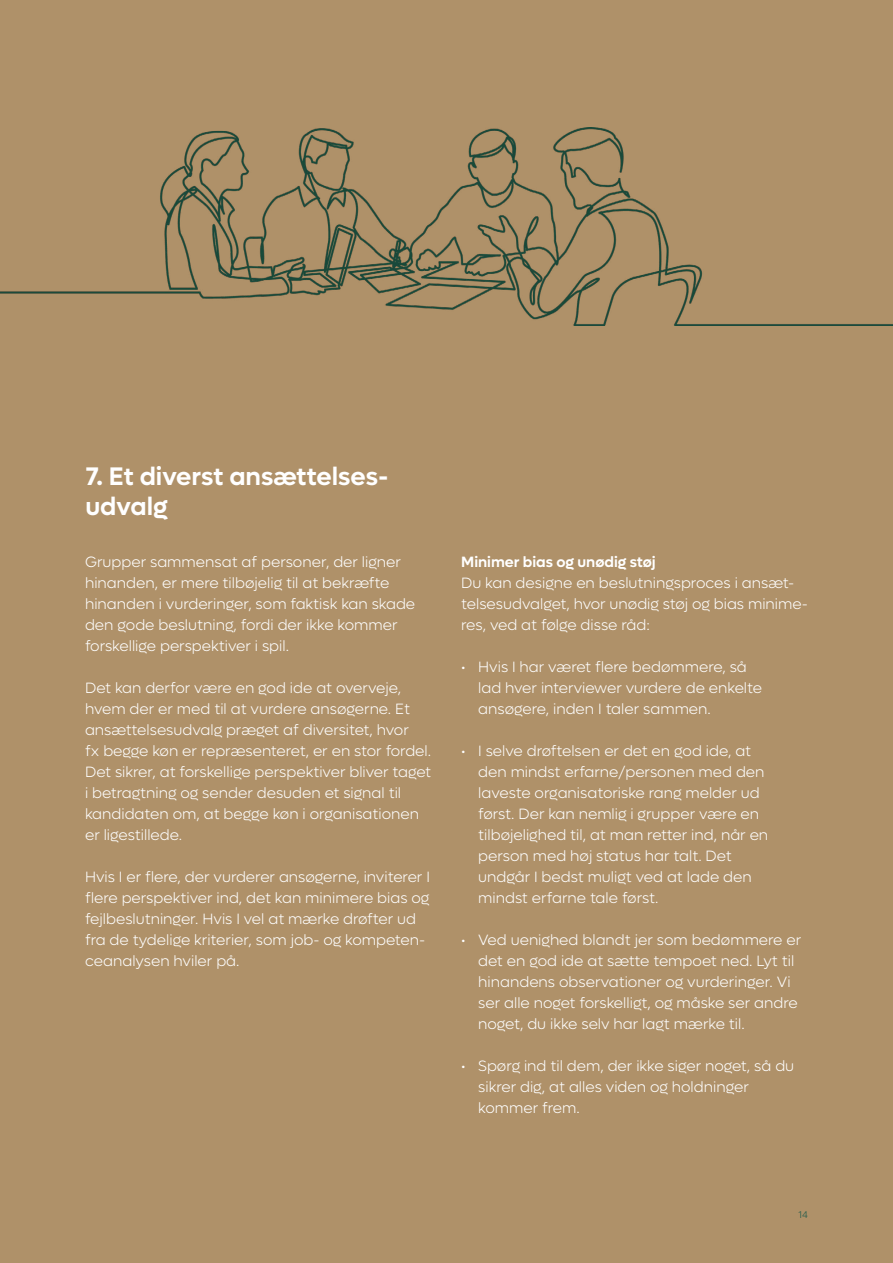
<style>
.page{position:relative;width:893px;height:1263px;background:#af9169}
.page>*{position:absolute;margin:0;border:0;box-sizing:border-box;transform-origin:0 0}
.t1{font:600 25.5px/30px "Lufga";color:#fff}
.t2{font:300 15px/21px "Lufga";color:#fff}
.t3{font:600 15px "Lufga";color:#fff}
.t4{font:300 9.75px "Lufga";color:#1e5a4b}
</style>
<div class="page">
<img style="left:0;top:128px;width:893px;height:198px">
<h1 class="t1" style="left:85px;top:462px;width:305px">7. Et diverst ansættelses&shy;udvalg</h1>
<p class="t2" style="left:85px;top:551px;width:332px">Grupper sammensat af personer, der ligner hinanden, er mere tilbøjelig til at bekræfte hinanden i vurderinger, som faktisk kan skade den gode beslutning, fordi der ikke kommer forskellige perspektiver i spil.</p>
<p class="t2" style="left:85px;top:677px;width:348px">Det kan derfor være en god ide at overveje, hvem der er med til at vurdere ansøgerne. Et ansættelsesudvalg præget af diversitet, hvor<br>fx begge køn er repræsenteret, er en stor fordel.<br>Det sikrer, at forskellige perspektiver bliver taget i betragtning og sender desuden et signal til kandidaten om, at begge køn i organisationen er ligestillede.</p>
<p class="t2" style="left:85px;top:866px;width:346px">Hvis I er flere, der vurderer ansøgerne, inviterer I flere perspektiver ind, det kan minimere bias og fejlbeslutninger. Hvis I vel at mærke drøfter ud fra de tydelige kriterier, som job- og kompeten&shy;ceanalysen hviler på.</p>
<p class="t3" style="left:461px;top:553px;width:196px">Minimer bias og unødig støj</p>
<p class="t2" style="left:461px;top:572px;width:348px">Du kan designe en beslutningsproces i ansæt&shy;telsesudvalget, hvor unødig støj og bias minime&shy;res, ved at følge disse råd:</p>
<p class="t2" style="left:478px;top:656px;width:285px;text-indent:-17px">• Hvis I har været flere bedømmere, så lad hver interviewer vurdere de enkelte ansøgere, inden I taler sammen.</p>
<p class="t2" style="left:478px;top:740px;width:292px;text-indent:-17px">• I selve drøftelsen er det en god ide, at den mindst erfarne/personen med den laveste organisatoriske rang melder ud først. Der kan nemlig i grupper være en tilbøjelighed til, at man retter ind, når en person med høj status har talt. Det undgår I bedst muligt ved at lade den mindst erfarne tale først.</p>
<p class="t2" style="left:478px;top:929px;width:325px;text-indent:-17px">• Ved uenighed blandt jer som bedømmere er det en god ide at sætte tempoet ned. Lyt til hinandens observationer og vurderinger. Vi ser alle noget forskelligt, og måske ser andre noget, du ikke selv har lagt mærke til.</p>
<p class="t2" style="left:478px;top:1055px;width:318px;text-indent:-17px">• Spørg ind til dem, der ikke siger noget, så du sikrer dig, at alles viden og holdninger kommer frem.</p>
<p class="t4" style="left:799px;top:1209px;width:11px">14</p>
</div>
